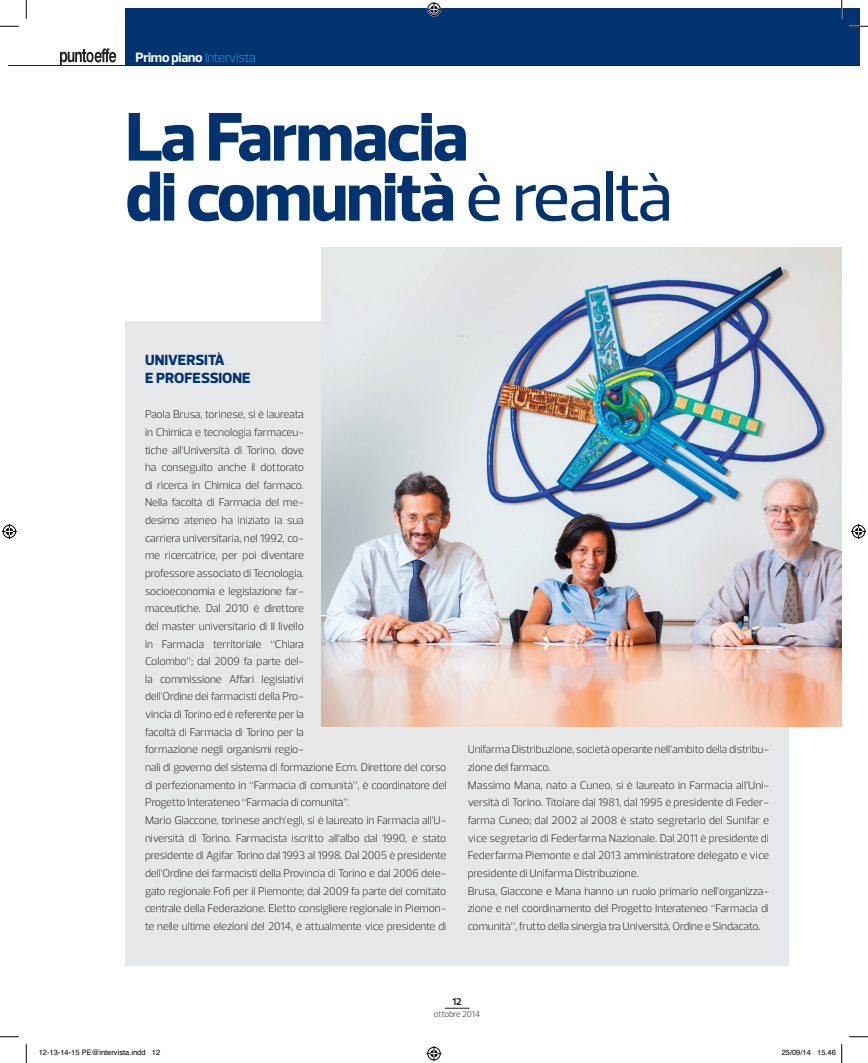
<style>
.page{position:relative;width:868px;height:1063px;background:#fff}
.page>*{position:absolute;margin:0;border:0;box-sizing:border-box;transform-origin:0 0}
.t1{font:800 70px/60px "Prelo";letter-spacing:-.02em;color:#013371}
.t2{font:800 15px/17.6px "Prelo";letter-spacing:-.01em;color:#013371}
.t3{font:700 13.75px "Prelo";letter-spacing:-.02em;color:#fff}
.t4{font:300 11.25px/17.6px "Prelo";letter-spacing:-.01em;color:#231f20}
.t5{font:700 10px "Prelo";color:#231f20}
.t6{font:300 8.75px "Prelo";letter-spacing:-.01em;color:#231f20}
.t7{font:7.5px "Helvetica";color:#000}
.s1{font-weight:300;color:#12a0db}
.s2{font-weight:500}
</style>
<div class="page">
<div style="left:125px;top:321px;width:663px;height:644px;background:#e6e7e9"></div>
<img style="left:322px;top:248px;width:519px;height:478px">
<svg style="left:60px;top:48px;width:56px;height:17px"></svg>
<hr style="left:9px;top:65px;width:850px;height:1px;background:#231f20">
<svg style="left:444px;top:1007px;width:25px;height:1px"></svg>
<div style="left:125px;top:9px;width:734px;height:56px;background:#013371"></div>
<svg style="left:0;top:25px;width:19px;height:2px"></svg>
<svg style="left:849px;top:25px;width:18px;height:2px"></svg>
<svg style="left:0;top:1036px;width:19px;height:1px"></svg>
<svg style="left:849px;top:1036px;width:18px;height:1px"></svg>
<svg style="left:25px;top:0;width:2px;height:19px"></svg>
<svg style="left:25px;top:1044px;width:2px;height:18px"></svg>
<svg style="left:840px;top:0;width:2px;height:19px"></svg>
<svg style="left:426px;top:2px;width:15px;height:15px"></svg>
<svg style="left:426px;top:1046px;width:15px;height:14px"></svg>
<svg style="left:2px;top:524px;width:15px;height:15px"></svg>
<svg style="left:851px;top:524px;width:15px;height:15px"></svg>
<svg style="left:841px;top:1044px;width:1px;height:18px"></svg>
<p class="t3" style="left:135px;top:49px;width:122px">Primo piano <span class="s1">Intervista</span></p>
<h1 class="t1" style="left:125px;top:107px;width:548px">La Farmacia<br>di comunità <span class="s2">è realtà</span></h1>
<h2 class="t2" style="left:145px;top:351px;width:107px">UNIVERSITà<br>E PROFESSIONE</h2>
<p class="t4" style="left:145px;top:405px;width:303px">Paola Brusa, torinese, si è laureata<br>in Chimica e tecnologia farmaceu-<br>tiche all’Università di Torino, dove<br>ha conseguito anche il dottorato<br>di ricerca in Chimica del farmaco.<br>Nella facoltà di Farmacia del me-<br>desimo ateneo ha iniziato la sua<br>carriera universitaria, nel 1992, co-<br>me ricercatrice, per poi diventare<br>professore associato di Tecnologia,<br>socioeconomia e legislazione far-<br>maceutiche. Dal 2010 è direttore<br>del master universitario di II livello<br>in Farmacia territoriale “Chiara<br>Colombo”; dal 2009 fa parte del-<br>la commissione Affari legislativi<br>dell’Ordine dei farmacisti della Pro-<br>vincia di Torino ed è referente per la<br>facoltà di Farmacia di Torino per la<br>formazione negli organismi regio-<br>nali di governo del sistema di formazione Ecm. Direttore del corso di perfezionamento in “Farmacia di comunità”, è coordinatore del Progetto Interateneo “Farmacia di comunità”.<br>Mario Giaccone, torinese anch’egli, si è laureato in Farmacia all’U&shy;niversità di Torino. Farmacista iscritto all’albo dal 1990, è stato presidente di Agifar Torino dal 1993 al 1998. Dal 2005 è presidente dell’Ordine dei farmacisti della Provincia di Torino e dal 2006 dele&shy;gato regionale Fofi per il Piemonte; dal 2009 fa parte del comitato centrale della Federazione. Eletto consigliere regionale in Piemon&shy;te nelle ultime elezioni del 2014, è attualmente vice presidente di</p>
<p class="t4" style="left:467px;top:740px;width:303px">Unifarma Distribuzione, società operante nell’ambito della distribu&shy;zione del farmaco.<br>Massimo Mana, nato a Cuneo, si è laureato in Farmacia all’Uni&shy;versità di Torino. Titolare dal 1981, dal 1995 è presidente di Feder&shy;farma Cuneo; dal 2002 al 2008 è stato segretario del Sunifar e vice segretario di Federfarma Nazionale. Dal 2011 è presidente di Federfarma Piemonte e dal 2013 amministratore delegato e vice presidente di Unifarma Distribuzione.<br>Brusa, Giaccone e Mana hanno un ruolo primario nell’organizza&shy;zione e nel coordinamento del Progetto Interateneo “Farmacia di comunità”, frutto della sinergia tra Università, Ordine e Sindacato.</p>
<p class="t5" style="left:452px;top:995px;width:11px">12</p>
<p class="t6" style="left:434px;top:1008px;width:48px">ottobre 2014</p>
<p class="t7" style="left:39px;top:1046px;width:123px">12-13-14-15 PE@intervista.indd 12</p>
<p class="t7" style="left:781px;top:1046px;width:56px">25/09/14 15.46</p>
</div>
